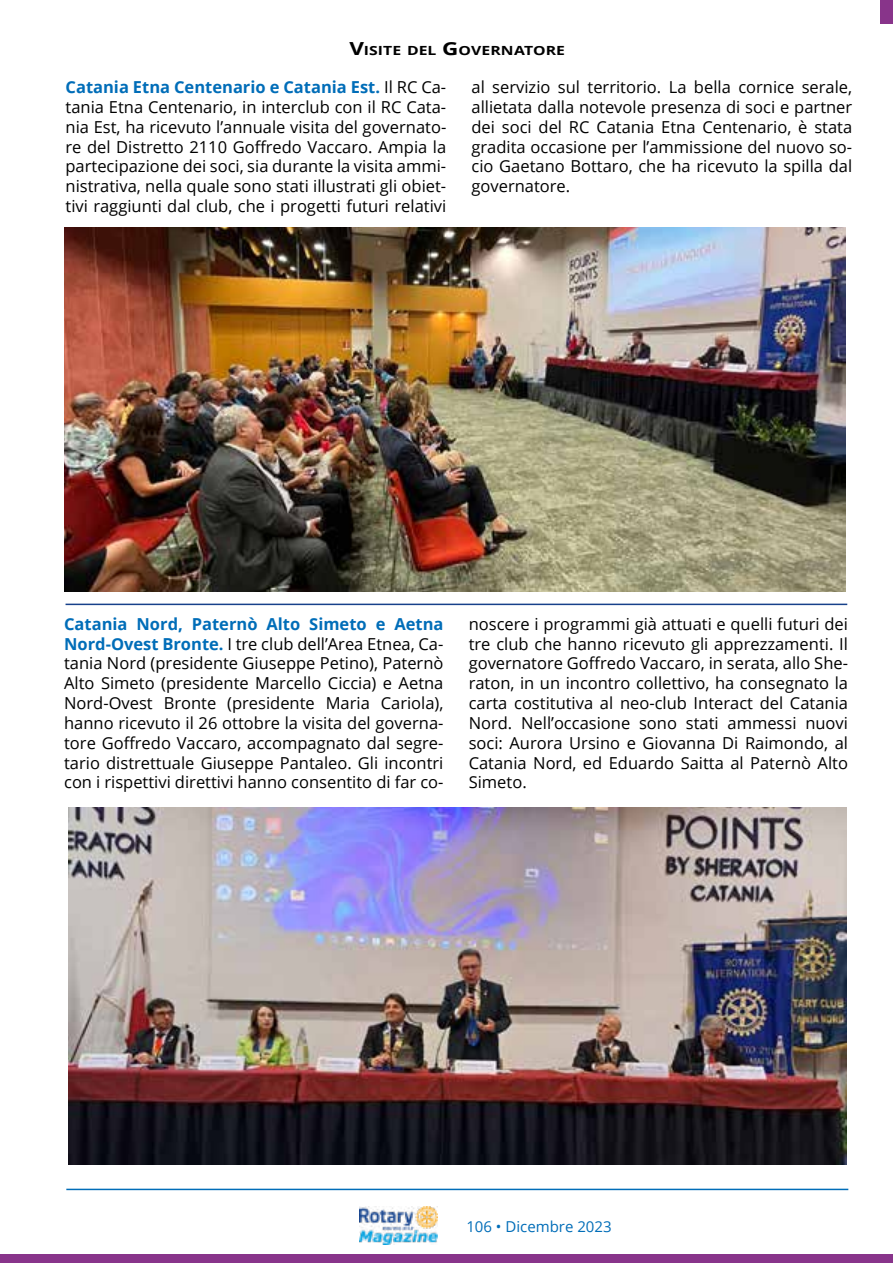
<style>
.page{position:relative;width:893px;height:1263px;background:#fff}
.page>*{position:absolute;margin:0;border:0;box-sizing:border-box;transform-origin:0 0}
.t1{font:16.5px/19.8px "Open Sans";color:#000;text-align:justify}
.t2{font:15px "Open Sans";color:#006db8}
.t3{font:700 12.6px "Open Sans";letter-spacing:.005em;color:#000;scale:1.25 1}
.s1{font-size:18px}
.s2{font-weight:700;color:#006db8}
</style>
<div class="page">
<img style="left:359px;top:1206px;width:78px;height:39px">
<hr style="left:66px;top:1189px;width:782px;height:1px;background:#006db8">
<div style="left:0;top:1254px;width:893px;height:9px;background:#88348a"></div>
<img style="left:64px;top:227px;width:781px;height:364px">
<img style="left:68px;top:808px;width:778px;height:356px">
<hr style="left:66px;top:604px;width:781px;height:1px;background:#17418a">
<div style="left:880px;top:0;width:13px;height:23px;background:#88348a"></div>
<p class="t3" style="left:350px;top:42px;width:174px"><span class="s1">V</span>ISITE DEL <span class="s1">G</span>OVERNATORE</p>
<p class="t1" style="left:66px;top:77px;width:382px"><span class="s2">Catania Etna Centenario e Catania Est.</span> Il RC Ca&shy;tania Etna Centenario, in interclub con il RC Cata&shy;nia Est, ha ricevuto l’annuale visita del governato&shy;re del Distretto 2110 Goffredo Vaccaro. Ampia la partecipazione dei soci, sia durante la visita ammi&shy;nistrativa, nella quale sono stati illustrati gli obiet&shy;tivi raggiunti dal club, che i progetti futuri relativi</p>
<p class="t1" style="left:471px;top:77px;width:382px">al servizio sul territorio. La bella cornice serale, allietata dalla notevole presenza di soci e partner dei soci del RC Catania Etna Centenario, è stata gradita occasione per l’ammissione del nuovo so&shy;cio Gaetano Bottaro, che ha ricevuto la spilla dal governatore.</p>
<p class="t1" style="left:64px;top:614px;width:381px"><span class="s2">Catania Nord, Paternò Alto Simeto e Aetna Nord-Ovest Bronte.</span> I tre club dell’Area Etnea, Ca&shy;tania Nord (presidente Giuseppe Petino), Paternò Alto Simeto (presidente Marcello Ciccia) e Aetna Nord-Ovest Bronte (presidente Maria Cariola), hanno ricevuto il 26 ottobre la visita del governa&shy;tore Goffredo Vaccaro, accompagnato dal segre&shy;tario distrettuale Giuseppe Pantaleo. Gli incontri con i rispettivi direttivi hanno consentito di far co-</p>
<p class="t1" style="left:469px;top:614px;width:381px">noscere i programmi già attuati e quelli futuri dei tre club che hanno ricevuto gli apprezzamenti. Il governatore Goffredo Vaccaro, in serata, allo She&shy;raton, in un incontro collettivo, ha consegnato la carta costitutiva al neo-club Interact del Catania Nord. Nell’occasione sono stati ammessi nuovi soci: Aurora Ursino e Giovanna Di Raimondo, al Catania Nord, ed Eduardo Saitta al Paternò Alto Simeto.</p>
<p class="t2" style="left:466px;top:1216px;width:147px">106 • Dicembre 2023</p>
</div>
